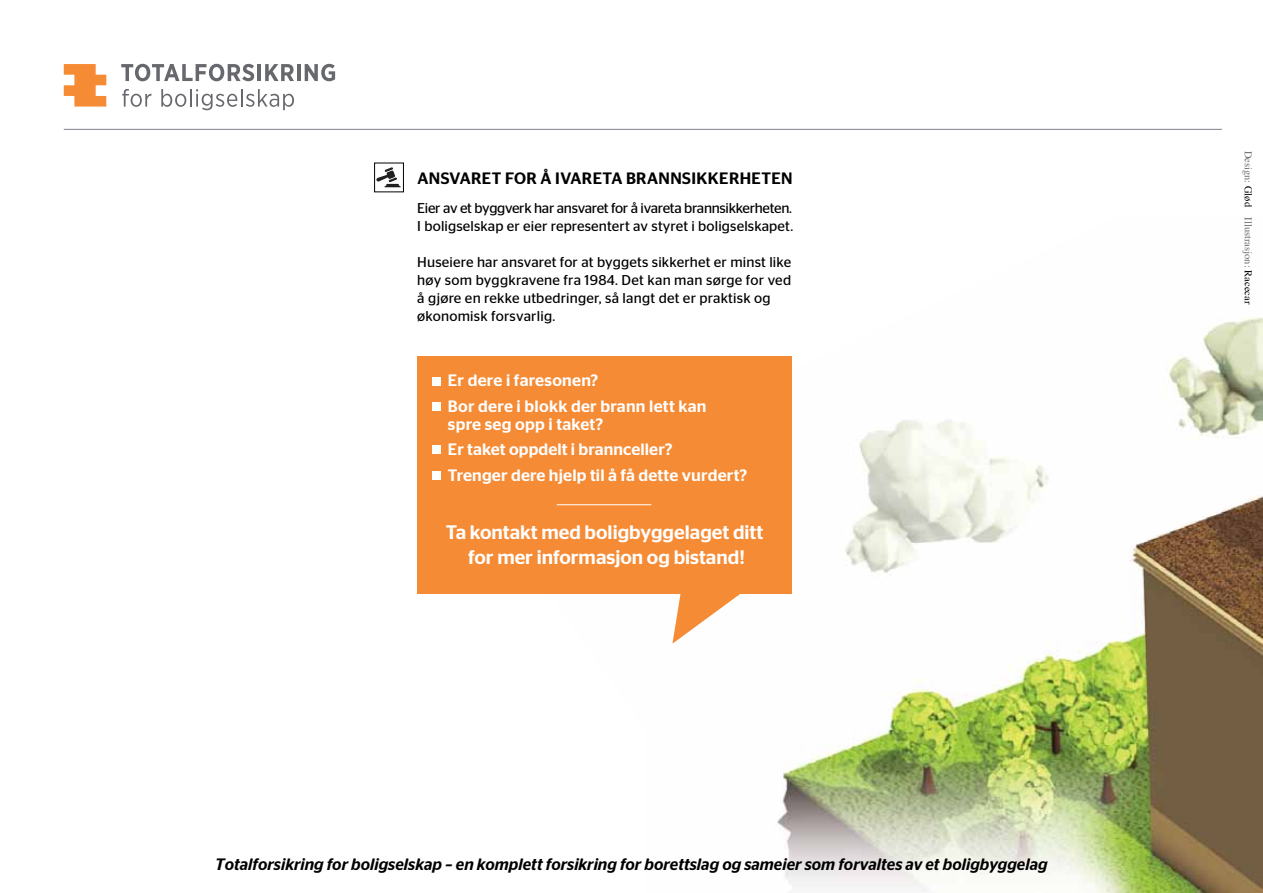
<style>
.page{position:relative;width:1263px;height:893px;background:#fff}
.page>*{position:absolute;margin:0;border:0;box-sizing:border-box;transform-origin:0 0}
.t1{font:500 19.5px/24px "Stag Sans";color:#fff;text-align:center}
.t2{font:500 16.5px/25.5px "Stag Sans";letter-spacing:.01em;color:#fff}
.t3{font:italic 500 16.5px "Stag Sans";color:#000}
.t4{font:500 16.5px "Stag Sans";letter-spacing:.025em;color:#000}
.t5{font:14.25px/18.3px "Stag Sans";letter-spacing:.01em;color:#000}
.t6{font:14.25px/18px "Stag Sans";letter-spacing:-.01em;color:#000}
.t7{font:10.5px "Times";color:#6d6e71}
.s1{color:#000}
</style>
<div class="page">
<img style="left:777px;top:740px;width:486px;height:153px">
<img style="left:845px;top:317px;width:418px;height:423px">
<div style="left:374px;top:163px;width:30px;height:29px;border:1px solid #000"></div>
<svg style="left:376px;top:167px;width:25px;height:20px"></svg>
<svg style="left:64px;top:64px;width:42px;height:43px"></svg>
<svg style="left:121px;top:64px;width:133px;height:17px"></svg>
<hr style="left:258px;top:64px;width:3px;height:17px;background:#67686e">
<svg style="left:265px;top:64px;width:29px;height:17px"></svg>
<hr style="left:297px;top:64px;width:4px;height:17px;background:#67686e">
<svg style="left:305px;top:64px;width:30px;height:17px"></svg>
<svg style="left:122px;top:89px;width:29px;height:18px"></svg>
<svg style="left:161px;top:89px;width:133px;height:21px"></svg>
<hr style="left:64px;top:129px;width:1158px;height:1px;background:#82838c">
<div style="left:417px;top:356px;width:375px;height:238px;background:#f68b35"></div>
<hr style="left:557px;top:504px;width:94px;height:1px;background:#fff">
<svg style="left:672px;top:594px;width:68px;height:50px"></svg>
<div style="left:432px;top:377px;width:8px;height:8px;background:#fff"></div>
<div style="left:432px;top:402px;width:8px;height:9px;background:#fff"></div>
<div style="left:432px;top:446px;width:8px;height:8px;background:#fff"></div>
<div style="left:432px;top:471px;width:8px;height:8px;background:#fff"></div>
<p class="t4" style="left:417px;top:168px;width:377px">ansvaret for å ivareta brannsikkerheten</p>
<p class="t6" style="left:417px;top:199px;width:377px">Eier av et byggverk har ansvaret for å ivareta brannsikkerheten.<br>I boligselskap er eier representert av styret i boligselskapet.</p>
<p class="t5" style="left:417px;top:252px;width:375px">Huseiere har ansvaret for at byggets sikkerhet er minst like høy som byggkravene fra 1984. Det kan man sørge for ved å gjøre en rekke utbedringer, så langt det er praktisk og økonomisk forsvarlig.</p>
<p class="t2" style="left:448px;top:368px;width:260px">Er dere i faresonen?<br>Bor dere i blokk der brann lett kan</p>
<p class="t2" style="left:448px;top:411px;width:301px">spre seg opp i taket?<br>Er taket oppdelt i brannceller?<br>Trenger dere hjelp til å få dette vurdert?</p>
<h1 class="t1" style="left:446px;top:521px;width:319px">Ta kontakt med boligbyggelaget ditt for mer informasjon og bistand!</h1>
<p class="t3" style="left:215px;top:855px;width:834px">Totalforsikring for boligselskap – en komplett forsikring for borettslag og sameier som forvaltes av et boligbyggelag</p>
<p class="t7" style="left:1258px;top:151px;width:155px;rotate:90deg">Design: <span class="s1">Glød</span> Illustrasjon: <span class="s1">Racecar</span></p>
</div>
